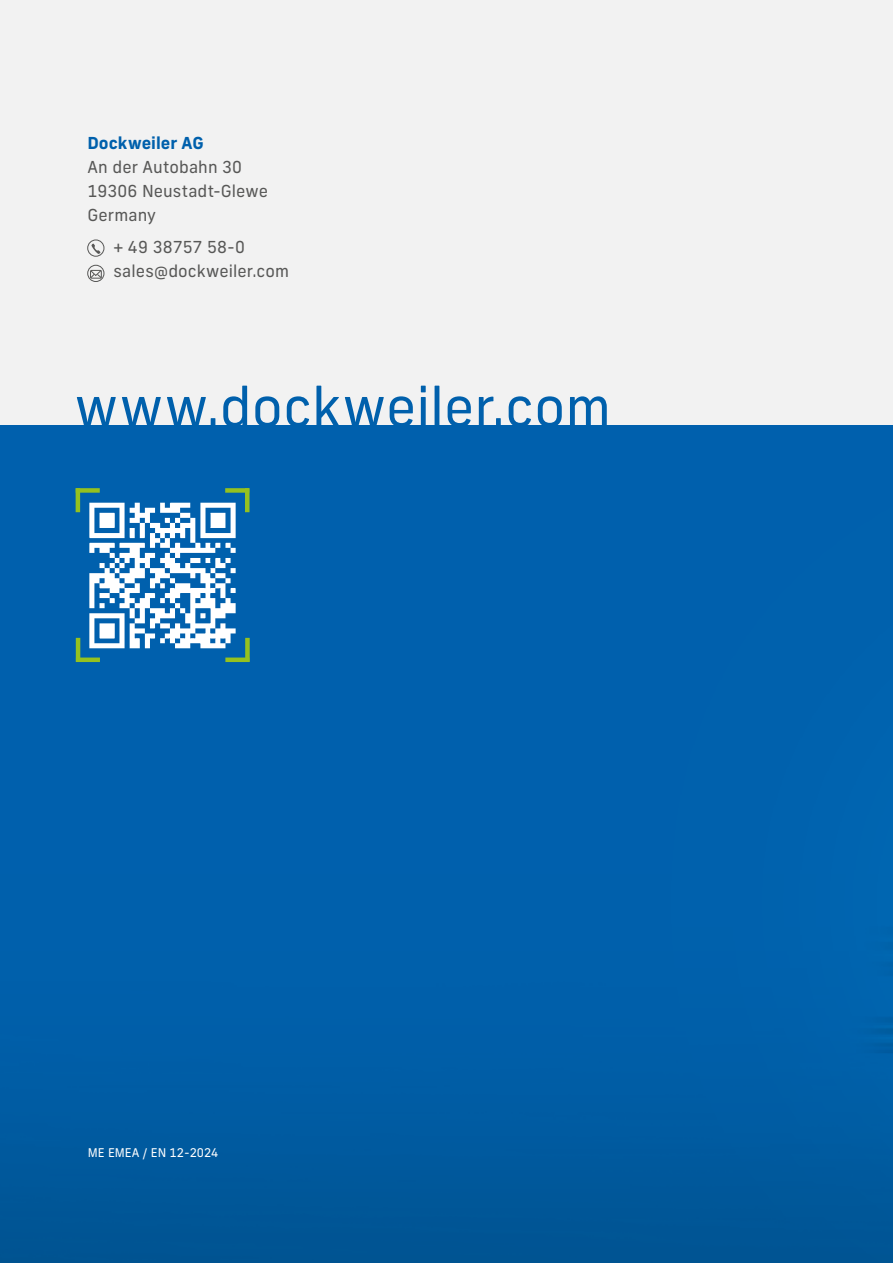
<style>
.page{position:relative;width:893px;height:1263px;background:#fff}
.page>*{position:absolute;margin:0;border:0;box-sizing:border-box;transform-origin:0 0}
.t1{font:54px "New Frank";color:#0060ac}
.t2{font:16.5px/24px "New Frank";letter-spacing:.005em;color:#575756}
.t3{font:700 16.5px "New Frank";letter-spacing:.005em;color:#0060ac}
.t4{font:12px "New Frank";color:#fff}
</style>
<div class="page">
<img style="left:0;top:426px;width:893px;height:837px">
<div style="left:0;top:0;width:893px;height:425px;background:#f2f2f2"></div>
<img style="left:87px;top:500px;width:151px;height:151px">
<hr style="left:76px;top:488px;width:4px;height:24px;background:#95c11f">
<div style="left:76px;top:488px;width:24px;height:5px;background:#95c11f"></div>
<hr style="left:245px;top:488px;width:4px;height:24px;background:#95c11f">
<div style="left:225px;top:488px;width:24px;height:5px;background:#95c11f"></div>
<hr style="left:76px;top:638px;width:4px;height:24px;background:#95c11f">
<div style="left:76px;top:657px;width:24px;height:5px;background:#95c11f"></div>
<div style="left:245px;top:638px;width:5px;height:24px;background:#95c11f"></div>
<div style="left:225px;top:657px;width:24px;height:5px;background:#95c11f"></div>
<div style="left:87px;top:240px;width:17px;height:17px;border:1px solid #575756;border-radius:50%"></div>
<div style="left:87px;top:265px;width:17px;height:17px;border:1px solid #575756;border-radius:50%"></div>
<svg style="left:90px;top:269px;width:12px;height:10px"></svg>
<svg style="left:91px;top:244px;width:9px;height:10px"></svg>
<p class="t3" style="left:87px;top:132px;width:118px">Dockweiler AG</p>
<p class="t2" style="left:87px;top:155px;width:182px">An der Autobahn 30<br>19306 Neustadt-Glewe<br>Germany</p>
<p class="t2" style="left:113px;top:235px;width:177px">+ 49 38757 58-0 sales@dockweiler.com</p>
<h1 class="t1" style="left:75px;top:374px;width:538px">www.dockweiler.com</h1>
<p class="t4" style="left:88px;top:1146px;width:132px">ME EMEA / EN 12-2024</p>
</div>
